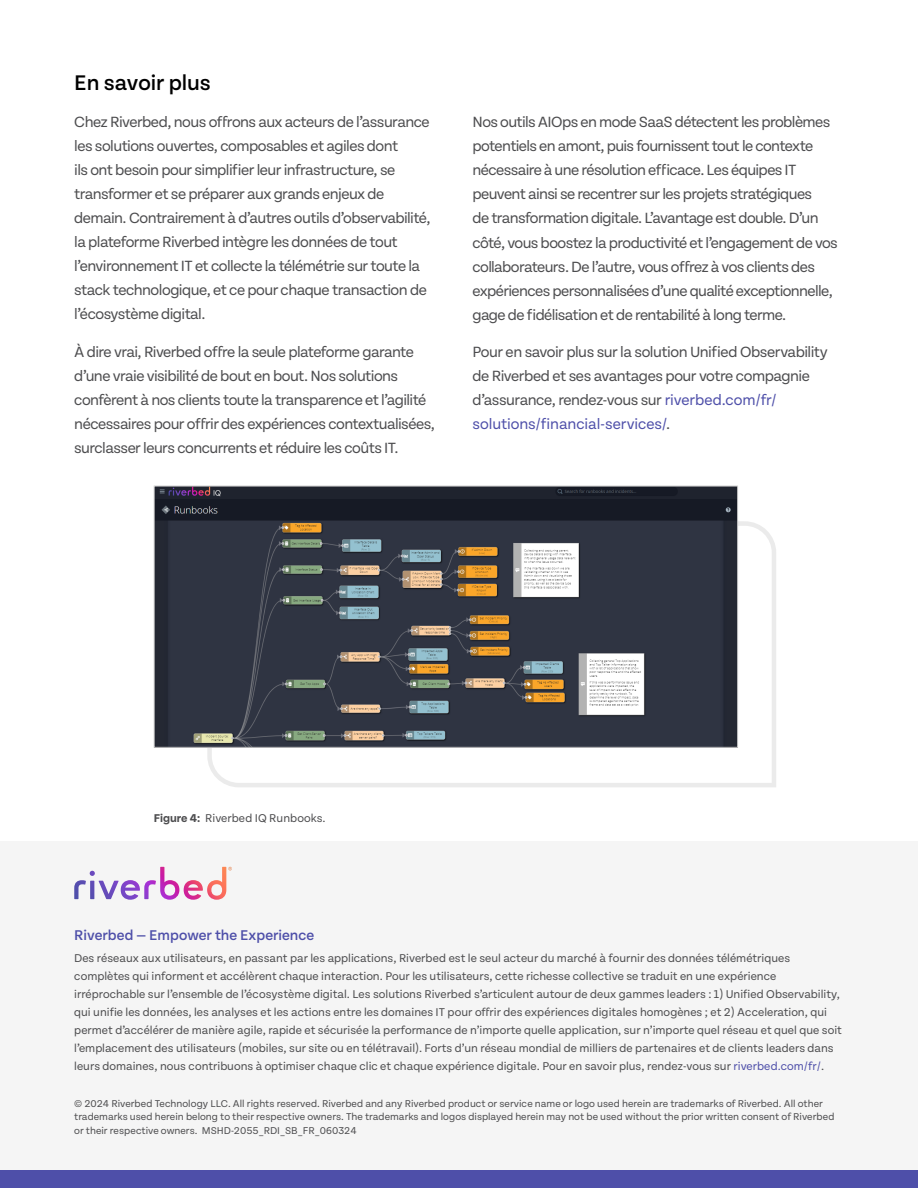
<style>
.page{position:relative;width:918px;height:1188px;background:#fff}
.page>*{position:absolute;margin:0;border:0;box-sizing:border-box;transform-origin:0 0}
.t1{font:500 22.5px "Tenon";color:#000}
.t2{font:15.75px/24px "Tenon";letter-spacing:-.035em;color:#4d4d4f}
.t3{font:500 15px "Tenon";color:#4e4fa9}
.t4{font:12px/18px "Tenon";color:#4d4d4f}
.t5{font:10.5px/13.5px "Tenon";color:#4d4d4f}
.s1{color:#4e4fa9}
.s2{font-weight:700}
</style>
<div class="page">
<div style="left:0;top:842px;width:918px;height:346px;background:#f5f5f5"></div>
<svg style="left:74px;top:867px;width:158px;height:33px"></svg>
<div style="left:0;top:1170px;width:918px;height:18px;background:#4e4fa9"></div>
<svg style="left:207px;top:521px;width:569px;height:266px"></svg>
<img style="left:156px;top:488px;width:580px;height:258px">
<div style="left:154px;top:486px;width:584px;height:262px;border:1px solid #c6c6c6"></div>
<h1 class="t1" style="left:74px;top:71px;width:138px">En savoir plus</h1>
<p class="t2" style="left:74px;top:111px;width:358px">Chez Riverbed, nous offrons aux acteurs de l’assurance les solutions ouvertes, composables et agiles dont<br>ils ont besoin pour simplifier leur infrastructure, se transformer et se préparer aux grands enjeux de demain. Contrairement à d’autres outils d’observabilité, la plateforme Riverbed intègre les données de tout l’environnement IT et collecte la télémétrie sur toute la stack technologique, et ce pour chaque transaction de l’écosystème digital.</p>
<p class="t2" style="left:74px;top:340px;width:362px">À dire vrai, Riverbed offre la seule plateforme garante d’une vraie visibilité de bout en bout. Nos solutions confèrent à nos clients toute la transparence et l’agilité nécessaires pour offrir des expériences contextualisées, surclasser leurs concurrents et réduire les coûts IT.</p>
<p class="t2" style="left:473px;top:111px;width:367px">Nos outils AIOps en mode SaaS détectent les problèmes potentiels en amont, puis fournissent tout le contexte nécessaire à une résolution efficace. Les équipes IT peuvent ainsi se recentrer sur les projets stratégiques<br>de transformation digitale. L’avantage est double. D’un côté, vous boostez la productivité et l’engagement de vos collaborateurs. De l’autre, vous offrez à vos clients des expériences personnalisées d’une qualité exceptionnelle, gage de fidélisation et de rentabilité à long terme.</p>
<p class="t2" style="left:473px;top:340px;width:357px">Pour en savoir plus sur la solution Unified Observability de Riverbed et ses avantages pour votre compagnie d’assurance, rendez-vous sur <span class="s1">riverbed.com/fr/ solutions/financial-services/</span>.</p>
<p class="t4" style="left:154px;top:810px;width:173px"><span class="s2">Figure 4:</span> Riverbed IQ Runbooks.</p>
<p class="t3" style="left:74px;top:927px;width:242px">Riverbed — Empower the Experience</p>
<p class="t4" style="left:74px;top:950px;width:769px">Des réseaux aux utilisateurs, en passant par les applications, Riverbed est le seul acteur du marché à fournir des données télémétriques complètes qui informent et accélèrent chaque interaction. Pour les utilisateurs, cette richesse collective se traduit en une expérience irréprochable sur l’ensemble de l’écosystème digital. Les solutions Riverbed s’articulent autour de deux gammes leaders : 1) Unified Observability, qui unifie les données, les analyses et les actions entre les domaines IT pour offrir des expériences digitales homogènes ; et 2) Acceleration, qui permet d’accélérer de manière agile, rapide et sécurisée la performance de n’importe quelle application, sur n’importe quel réseau et quel que soit l’emplacement des utilisateurs (mobiles, sur site ou en télétravail). Forts d’un réseau mondial de milliers de partenaires et de clients leaders dans leurs domaines, nous contribuons à optimiser chaque clic et chaque expérience digitale. Pour en savoir plus, rendez-vous sur <span class="s1">riverbed.com/fr/</span>.</p>
<p class="t5" style="left:74px;top:1097px;width:762px">© 2024 Riverbed Technology LLC. All rights reserved. Riverbed and any Riverbed product or service name or logo used herein are trademarks of Riverbed. All other trademarks used herein belong to their respective owners. The trademarks and logos displayed herein may not be used without the prior written consent of Riverbed or their respective owners. MSHD-2055_RDI_SB_FR_060324</p>
</div>
